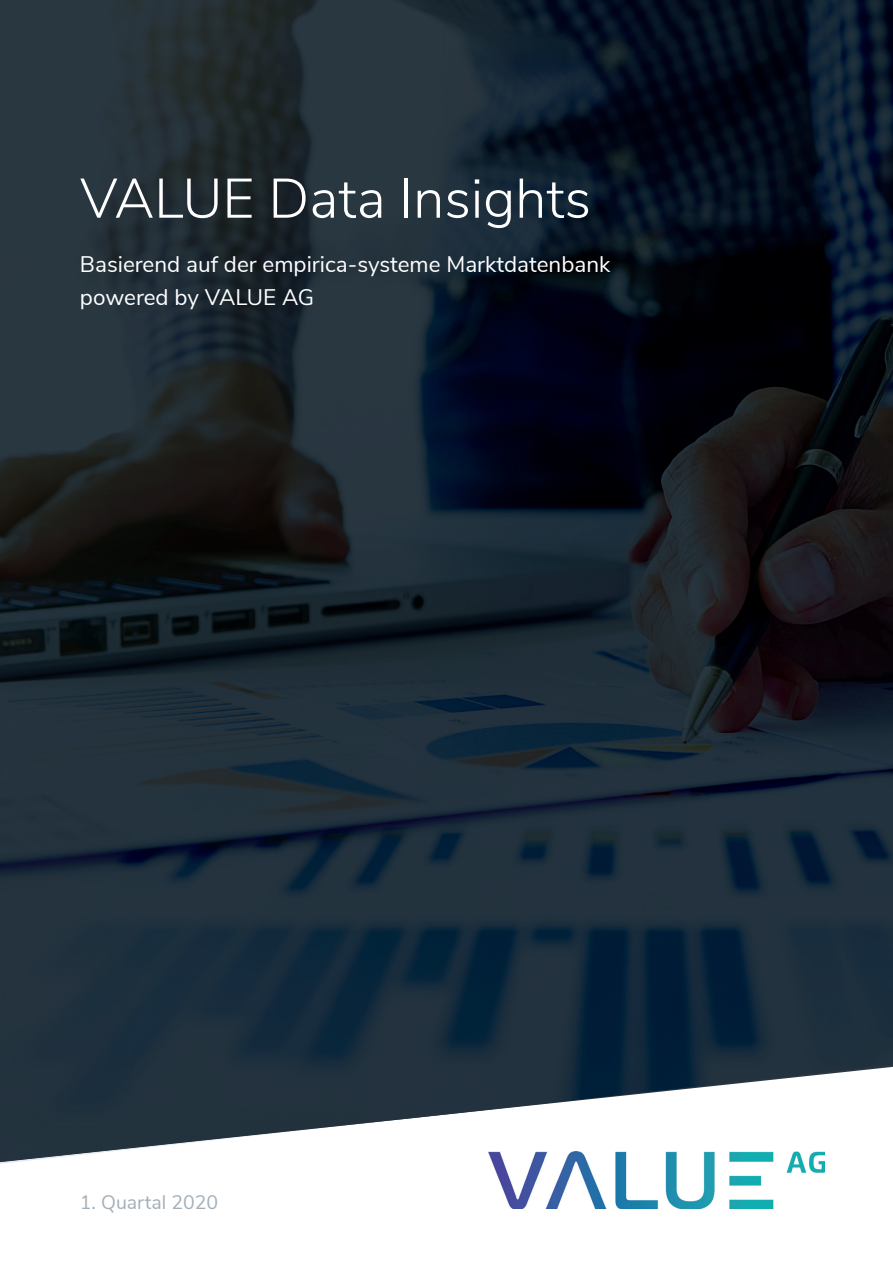
<style>
.page{position:relative;width:893px;height:1263px;background:#fff}
.page>*{position:absolute;margin:0;border:0;box-sizing:border-box;transform-origin:0 0}
.t1{font:300 55.5px "Nunito Sans";color:#fff}
.t2{font:22.5px/33px "Nunito Sans";color:#fff}
.t3{font:19.5px "Nunito Sans";color:#a3afb8}
</style>
<div class="page">
<img style="left:0;top:0;width:841px;height:1110px">
<img style="left:840px;top:0;width:53px;height:1071px">
<img style="left:0;top:1109px;width:492px;height:53px">
<img style="left:489px;top:1152px;width:336px;height:57px">
<h1 class="t1" style="left:80px;top:158px;width:513px">VALUE Data Insights</h1>
<p class="t2" style="left:80px;top:246px;width:532px">Basierend auf der empirica-systeme Marktdatenbank powered by VALUE AG</p>
<p class="t3" style="left:80px;top:1188px;width:140px">1. Quartal 2020</p>
</div>
